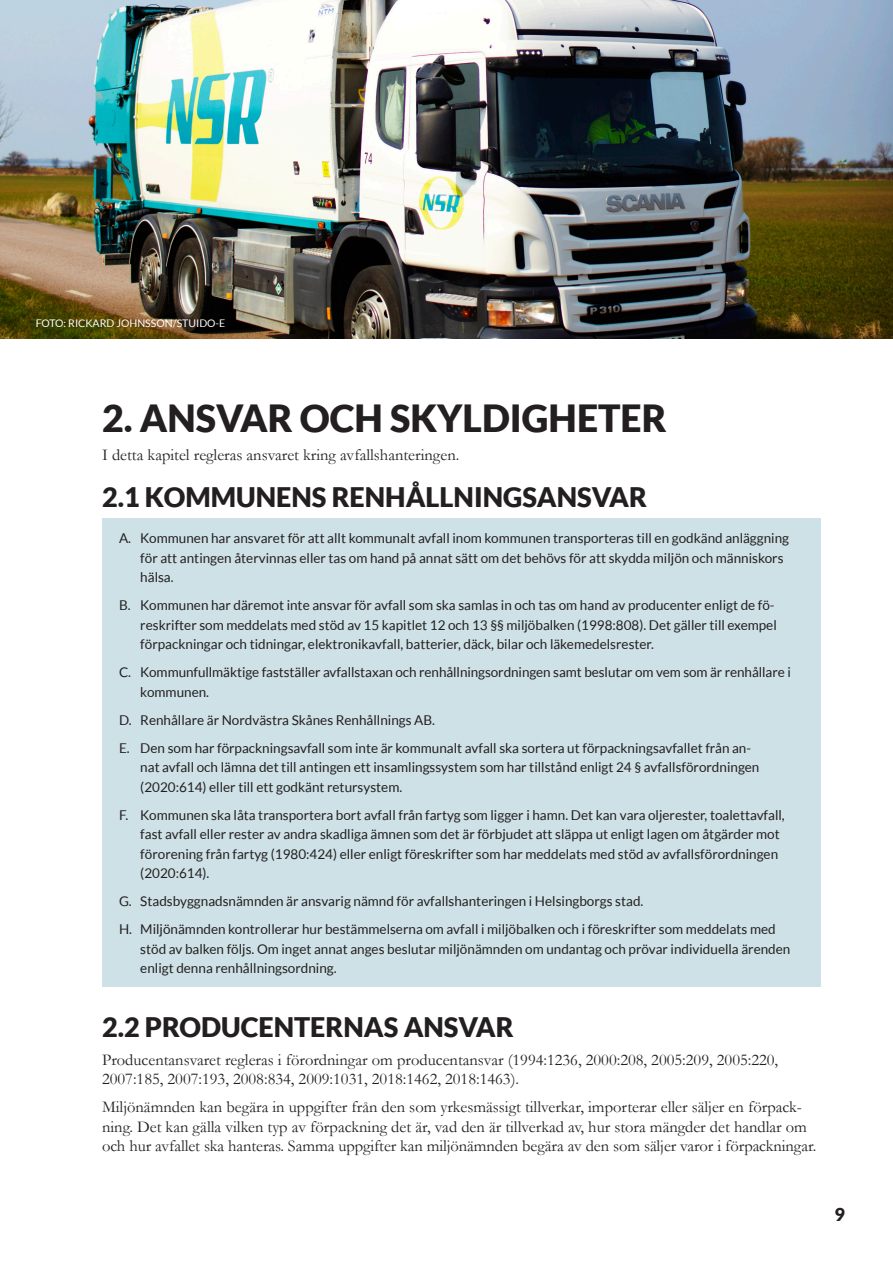
<style>
.page{position:relative;width:893px;height:1263px;background:#fff}
.page>*{position:absolute;margin:0;border:0;box-sizing:border-box;transform-origin:0 0}
.t1{font:900 37.5px "Lato";color:#231f20}
.t2{font:900 27px "Lato";color:#231f20}
.t3{font:900 18px "Lato";color:#231f20}
.t4{font:16.5px/19.5px "Garamond";color:#231f20}
.t5{font:13.5px/19.5px "Lato";color:#231f20}
.t6{font:10.5px "Lato";color:#fff}
</style>
<div class="page">
<div style="left:102px;top:518px;width:719px;height:469px;background:#cee1e6"></div>
<img style="left:0;top:0;width:893px;height:338px">
<p class="t6" style="left:36px;top:317px;width:191px">FOTO: RICKARD JOHNSSON/STUIDO-E</p>
<h1 class="t1" style="left:102px;top:397px;width:566px">2. ANSVAR OCH SKYLDIGHETER</h1>
<p class="t4" style="left:102px;top:445px;width:359px">I detta kapitel regleras ansvaret kring avfallshanteringen.</p>
<h2 class="t2" style="left:102px;top:481px;width:546px">2.1 KOMMUNENS RENHÅLLNINGSANSVAR</h2>
<p class="t5" style="left:140px;top:529px;width:650px;text-indent:-21px">A. Kommunen har ansvaret för att allt kommunalt avfall inom kommunen transporteras till en godkänd anläggning för att antingen återvinnas eller tas om hand på annat sätt om det behövs för att skydda miljön och människors hälsa.</p>
<p class="t5" style="left:140px;top:596px;width:638px;text-indent:-21px">B. Kommunen har däremot inte ansvar för avfall som ska samlas in och tas om hand av producenter enligt de fö&shy;reskrifter som meddelats med stöd av 15 kapitlet 12 och 13 §§ miljöbalken (1998:808). Det gäller till exempel förpackningar och tidningar, elektronikavfall, batterier, däck, bilar och läkemedelsrester.</p>
<p class="t5" style="left:140px;top:663px;width:652px;text-indent:-21px">C. Kommunfullmäktige fastställer avfallstaxan och renhållningsordningen samt beslutar om vem som är renhållare i kommunen.</p>
<p class="t5" style="left:119px;top:706px;width:634px;line-height:28px">D. Renhållare är Nordvästra Skånes Renhållnings AB.<br>E. Den som har förpackningsavfall som inte är kommunalt avfall ska sortera ut förpackningsavfallet från an-</p>
<p class="t5" style="left:140px;top:758px;width:621px">nat avfall och lämna det till antingen ett insamlingssystem som har tillstånd enligt 24 § avfallsförordningen (2020:614) eller till ett godkänt retursystem.</p>
<p class="t5" style="left:140px;top:805px;width:646px;text-indent:-21px">F. Kommunen ska låta transportera bort avfall från fartyg som ligger i hamn. Det kan vara oljerester, toalettavfall, fast avfall eller rester av andra skadliga ämnen som det är förbjudet att släppa ut enligt lagen om åtgärder mot förorening från fartyg (1980:424) eller enligt föreskrifter som har meddelats med stöd av avfallsförordningen (2020:614).</p>
<p class="t5" style="left:119px;top:887px;width:658px;line-height:28px">G. Stadsbyggnadsnämnden är ansvarig nämnd för avfallshanteringen i Helsingborgs stad.<br>H. Miljönämnden kontrollerar hur bestämmelserna om avfall i miljöbalken och i föreskrifter som meddelats med</p>
<p class="t5" style="left:140px;top:939px;width:652px">stöd av balken följs. Om inget annat anges beslutar miljönämnden om undantag och prövar individuella ärenden enligt denna renhållningsordning.</p>
<h2 class="t2" style="left:102px;top:1011px;width:413px">2.2 PRODUCENTERNAS ANSVAR</h2>
<p class="t4" style="left:102px;top:1049px;width:678px">Producentansvaret regleras i förordningar om producentansvar (1994:1236, 2000:208, 2005:209, 2005:220,<br>2007:185, 2007:193, 2008:834, 2009:1031, 2018:1462, 2018:1463).</p>
<p class="t4" style="left:102px;top:1097px;width:716px">Miljönämnden kan begära in uppgifter från den som yrkesmässigt tillverkar, importerar eller säljer en förpack&shy;ning. Det kan gälla vilken typ av förpackning det är, vad den är tillverkad av, hur stora mängder det handlar om och hur avfallet ska hanteras. Samma uppgifter kan miljönämnden begära av den som säljer varor i förpackningar.</p>
<h3 class="t3" style="left:835px;top:1204px;width:12px">9</h3>
</div>
